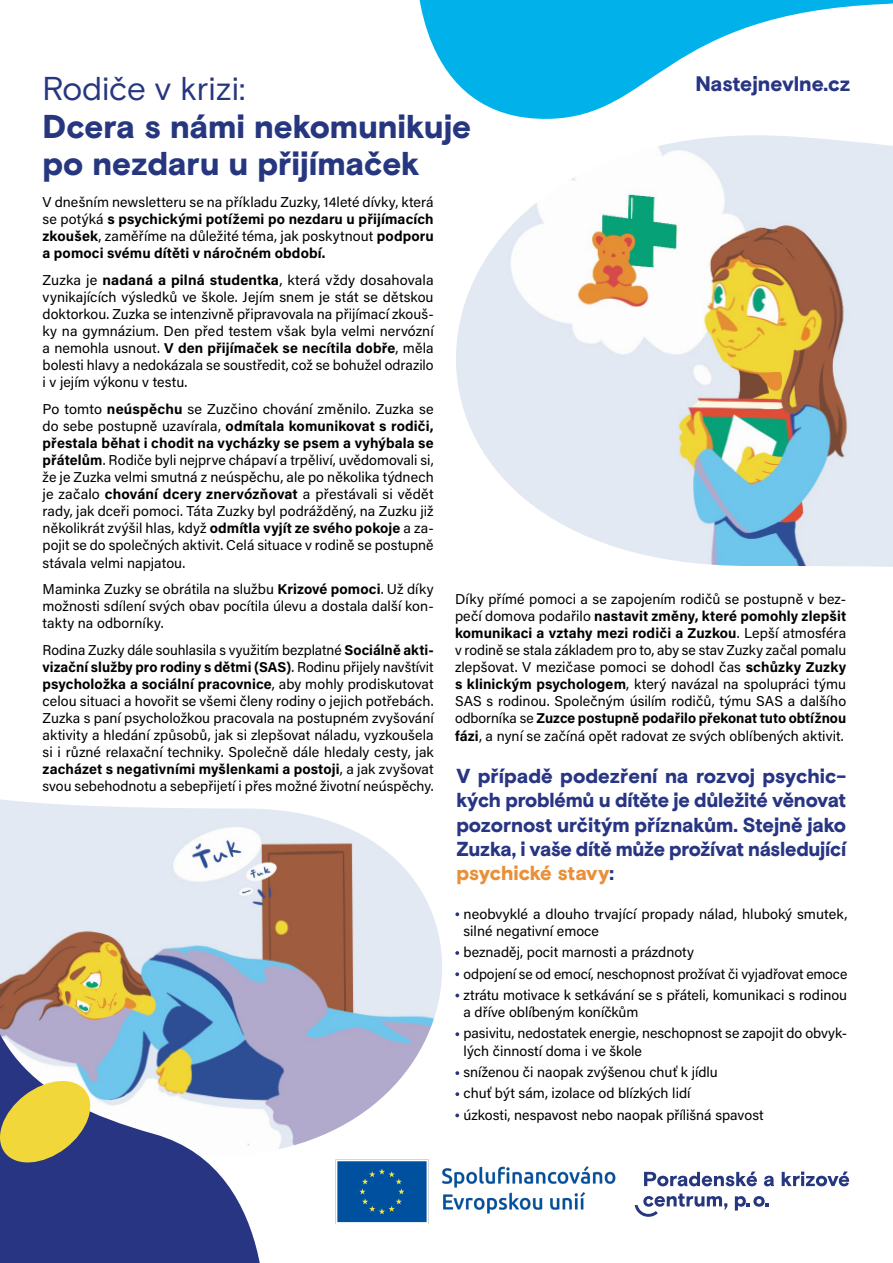
<style>
.page{position:relative;width:893px;height:1263px;background:#fff}
.page>*{position:absolute;margin:0;border:0;box-sizing:border-box;transform-origin:0 0}
.t1{font:900 33px/37.5px "Basis Grotesque Arabic Pro";color:#263780}
.t2{font:33px "Basis Grotesque Arabic Pro";color:#263780}
.t3{font:900 21px "Basis Grotesque Arabic Pro";letter-spacing:-.005em;color:#283583}
.t4{font:900 20.25px/24.3px "Basis Grotesque Arabic Pro";letter-spacing:-.01em;color:#283583;text-align:justify}
.t5{font:14.25px/17.1px "Acumin Pro";color:#000;text-align:justify}
.s1{font-weight:700}
.s2{color:#e98f37}
</style>
<div class="page">
<img style="left:285px;top:811px;width:157px;height:337px">
<svg style="left:0;top:799px;width:285px;height:464px"></svg>
<svg style="left:0;top:1076px;width:97px;height:91px;background:#afa45f"></svg>
<svg style="left:644px;top:1171px;width:113px;height:15px"></svg>
<svg style="left:764px;top:1176px;width:10px;height:10px"></svg>
<svg style="left:782px;top:1171px;width:67px;height:15px"></svg>
<svg style="left:635px;top:1193px;width:92px;height:24px"></svg>
<svg style="left:735px;top:1196px;width:34px;height:14px"></svg>
<img style="left:336px;top:1159px;width:280px;height:65px">
<svg style="left:455px;top:912px;width:4px;height:4px"></svg>
<svg style="left:455px;top:951px;width:4px;height:4px"></svg>
<svg style="left:455px;top:993px;width:4px;height:4px"></svg>
<svg style="left:455px;top:1071px;width:4px;height:4px"></svg>
<svg style="left:455px;top:1092px;width:4px;height:4px"></svg>
<svg style="left:455px;top:972px;width:4px;height:4px"></svg>
<svg style="left:455px;top:1032px;width:4px;height:4px"></svg>
<svg style="left:455px;top:1113px;width:4px;height:4px"></svg>
<svg style="left:419px;top:0;width:474px;height:119px;fill:#00b2e9"></svg>
<img style="left:456px;top:135px;width:437px;height:432px">
<h1 class="t2" style="left:43px;top:69px;width:204px">Rodiče v krizi:</h1>
<h1 class="t1" style="left:43px;top:110px;width:430px">Dcera s námi nekomunikuje po nezdaru u přijímaček</h1>
<h2 class="t3" style="left:695px;top:71px;width:156px">Nastejnevlne.cz</h2>
<p class="t5" style="left:43px;top:193px;width:393px">V dnešním newsletteru se na příkladu Zuzky, 14leté dívky, která se potýká <span class="s1">s psychickými potížemi po nezdaru u přijímacích zkoušek</span>, zaměříme na důležité téma, jak poskytnout <span class="s1">podporu a pomoci svému dítěti v náročném období.</span></p>
<p class="t5" style="left:43px;top:270px;width:393px">Zuzka je <span class="s1">nadaná a pilná studentka</span>, která vždy dosahovala vynikajících výsledků ve škole. Jejím snem je stát se dětskou doktorkou. Zuzka se intenzivně připravovala na přijímací zkouš&shy;ky na gymnázium. Den před testem však byla velmi nervózní a nemohla usnout. <span class="s1">V den přijímaček se necítila dobře</span>, měla bolesti hlavy a nedokázala se soustředit, což se bohužel odrazilo i v jejím výkonu v testu.</p>
<p class="t5" style="left:43px;top:399px;width:393px">Po tomto <span class="s1">neúspěchu</span> se Zuzčino chování změnilo. Zuzka se do sebe postupně uzavírala, <span class="s1">odmítala komunikovat s rodiči, přestala běhat i chodit na vycházky se psem a vyhýbala se přátelům</span>. Rodiče byli nejprve chápaví a trpěliví, uvědomovali si, že je Zuzka velmi smutná z neúspěchu, ale po několika týdnech je začalo <span class="s1">chování dcery znervózňovat</span> a přestávali si vědět rady, jak dceři pomoci. Táta Zuzky byl podrážděný, na Zuzku již několikrát zvýšil hlas, když <span class="s1">odmítla vyjít ze svého pokoje</span> a za&shy;pojit se do společných aktivit. Celá situace v rodině se postupně stávala velmi napjatou.</p>
<p class="t5" style="left:43px;top:580px;width:393px">Maminka Zuzky se obrátila na službu <span class="s1">Krizové pomoci</span>. Už díky možnosti sdílení svých obav pocítila úlevu a dostala další kon&shy;takty na odborníky.</p>
<p class="t5" style="left:43px;top:640px;width:393px">Rodina Zuzky dále souhlasila s využitím bezplatné <span class="s1">Sociálně akti&shy;vizační služby pro rodiny s dětmi (SAS)</span>. Rodinu přijely navštívit <span class="s1">psycholožka a sociální pracovnice</span>, aby mohly prodiskutovat celou situaci a hovořit se všemi členy rodiny o jejich potřebách.<br>Zuzka s paní psycholožkou pracovala na postupném zvyšování aktivity a hledání způsobů, jak si zlepšovat náladu, vyzkoušela si i různé relaxační techniky. Společně dále hledaly cesty, jak <span class="s1">zacházet s negativními myšlenkami a postoji</span>, a jak zvyšovat svou sebehodnotu a sebepřijetí i přes možné životní neúspěchy.</p>
<p class="t5" style="left:455px;top:590px;width:393px">Díky přímé pomoci a se zapojením rodičů se postupně v bez&shy;pečí domova podařilo <span class="s1">nastavit změny, které pomohly zlepšit komunikaci a vztahy mezi rodiči a Zuzkou</span>. Lepší atmosféra v rodině se stala základem pro to, aby se stav Zuzky začal pomalu zlepšovat. V mezičase pomoci se dohodl čas <span class="s1">schůzky Zuzky s klinickým psychologem</span>, který navázal na spolupráci týmu SAS s rodinou. Společným úsilím rodičů, týmu SAS a dalšího odborníka se <span class="s1">Zuzce postupně podařilo překonat tuto obtížnou fázi</span>, a nyní se začíná opět radovat ze svých oblíbených aktivit.</p>
<h3 class="t4" style="left:456px;top:766px;width:391px">V případě podezření na rozvoj psychic&shy;kých problémů u dítěte je důležité věnovat pozornost určitým příznakům. Stejně jako Zuzka, i vaše dítě může prožívat následující <span class="s2">psychické stavy</span>:</h3>
<p class="t5" style="left:463px;top:905px;width:385px">neobvyklé a dlouho trvající propady nálad, hluboký smutek, silné negativní emoce</p>
<p class="t5" style="left:463px;top:941px;width:385px;line-height:21.3px;text-align:left">beznaděj, pocit marnosti a prázdnoty<br>odpojení se od emocí, neschopnost prožívat či vyjadřovat emoce ztrátu motivace k setkávání se s přáteli, komunikaci s rodinou</p>
<p class="t5" style="left:463px;top:1001px;width:385px;line-height:21.3px">a dříve oblíbeným koníčkům<br>pasivitu, nedostatek energie, neschopnost se zapojit do obvyk-</p>
<p class="t5" style="left:463px;top:1039px;width:302px;line-height:21.3px;text-align:left">lých činností doma i ve škole<br>sníženou či naopak zvýšenou chuť k jídlu<br>chuť být sám, izolace od blízkých lidí<br>úzkosti, nespavost nebo naopak přílišná spavost</p>
</div>
